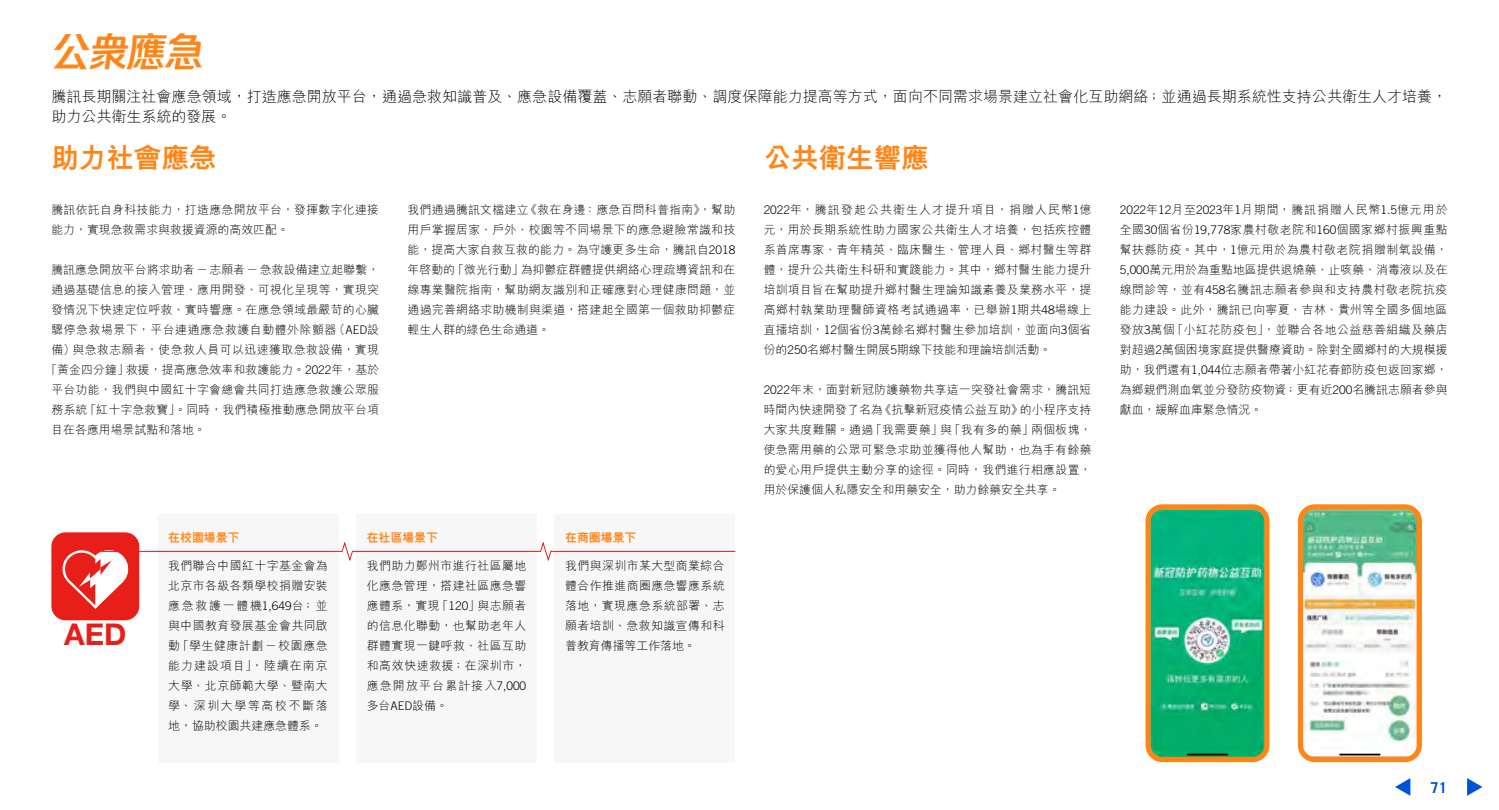
<style>
.page{position:relative;width:1499px;height:810px;background:#fff}
.page>*{position:absolute;margin:0;border:0;box-sizing:border-box;transform-origin:0 0}
.t1{font:40px "Tencent Sans W7";color:#ff8516}
._00_txt{font:700 30px "Helvetica Neue LT Std";color:#e71f18}
._01_H1{font:800 27.5px "M Hei HK";color:#ff8516}
._00_txt-2{font:300 15px/20px "M Hei HK";color:#000}
.t2{font:700 15px "Trade Gothic LT Std";color:#0052d9}
._00_txt-3{font:300 11.88px/20px "M Hei HK";letter-spacing:.025em;color:#000;text-align:justify}
._00_txt-4{font:300 11.88px "M Hei HK";letter-spacing:.005em;color:#000}
._00_txt-5{font:300 11.88px "M Hei HK";letter-spacing:.05em;color:#000}
._00_txt-6{font:800 11.88px "M Hei HK";color:#ff8516}
._00_txt-7{font:300 11.88px "M Hei HK";color:#000}
.s1{font-family:"Trade Gothic LT Std"}
</style>
<div class="page">
<div style="left:555px;top:514px;width:180px;height:248px;background:#f7f7f7"></div>
<div style="left:356px;top:514px;width:181px;height:248px;background:#f7f7f7"></div>
<div style="left:158px;top:514px;width:180px;height:248px;background:#f7f7f7"></div>
<div style="left:51px;top:532px;width:88px;height:88px;background:#e71f18;border-radius:14px"></div>
<svg style="left:62px;top:542px;width:674px;height:66px"></svg>
<img style="left:1304px;top:510px;width:112px;height:246px">
<div style="left:1298px;top:504px;width:124px;height:258px;border:5px solid #ff8516;border-radius:14px"></div>
<hr style="left:1340px;top:753px;width:40px;height:2px;background:#000">
<img style="left:1151px;top:510px;width:118px;height:252px">
<div style="left:1145px;top:504px;width:124px;height:258px;border:5px solid #ff8516;border-radius:14px"></div>
<hr style="left:1188px;top:753px;width:39px;height:2px;background:#000">
<svg style="left:1395px;top:778px;width:15px;height:17px"></svg>
<svg style="left:1467px;top:778px;width:15px;height:17px"></svg>
<p class="t1" style="left:51px;top:24px;width:155px">公衆應急</p>
<p class="_00_txt-2" style="left:51px;top:86px;width:1397px">騰訊長期關注社會應急領域，打造應急開放平台，通過急救知識普及、應急設備覆蓋、志願者聯動、調度保障能力提高等方式，面向不同需求場景建立社會化互助網絡；並通過長期系統性支持公共衛生人才培養，助力公共衛生系統的發展。</p>
<p class="_01_H1" style="left:51px;top:144px;width:166px">助力社會應急</p>
<p class="_00_txt-3" style="left:51px;top:199px;width:329px">騰訊依託自身科技能力，打造應急開放平台，發揮數字化連接能力，實現急救需求與救援資源的高效匹配。</p>
<p class="_00_txt-4" style="left:51px;top:261px;width:329px">騰訊應急開放平台將求助者－志願者－急救設備建立起聯繫，</p>
<p class="_00_txt-3" style="left:51px;top:279px;width:329px">通過基礎信息的接入管理、應用開發、可視化呈現等，實現突</p>
<p class="_00_txt-3" style="left:51px;top:299px;width:329px">發情況下快速定位呼救、實時響應。在應急領域最嚴苛的心臟</p>
<p class="_00_txt-5" style="left:51px;top:321px;width:329px">驟停急救場景下，平台連通應急救護自動體外除顫器（<span class="s1">AED</span>設</p>
<p class="_00_txt-3" style="left:51px;top:339px;width:329px">備）與急救志願者，使急救人員可以迅速獲取急救設備，實現</p>
<p class="_00_txt-4" style="left:45px;top:361px;width:335px">「黃金四分鐘」救援，提高應急效率和救護能力。<span class="s1">2022</span>年，基於</p>
<p class="_00_txt-3" style="left:51px;top:379px;width:329px">平台功能，我們與中國紅十字會總會共同打造應急救護公眾服</p>
<p class="_00_txt-3" style="left:51px;top:399px;width:329px">務系統「紅十字急救寶」。同時，我們積極推動應急開放平台項</p>
<p class="_00_txt-7" style="left:51px;top:421px;width:156px">目在各應用場景試點和落地。</p>
<p class="_00_txt-3" style="left:407px;top:199px;width:329px">我們通過騰訊文檔建立《救在身邊：應急百問科普指南》，幫助用戶掌握居家、戶外、校園等不同場景下的應急避險常識和技能，提高大家自救互救的能力。為守護更多生命，騰訊自<span class="s1">2018</span>年啓動的「微光行動」為抑鬱症群體提供網絡心理疏導資訊和在線專業醫院指南，幫助網友識別和正確應對心理健康問題，並通過完善網絡求助機制與渠道，搭建起全國第一個救助抑鬱症輕生人群的綠色生命通道。</p>
<p class="_00_txt" style="left:64px;top:616px;width:64px">AED</p>
<p class="_00_txt-6" style="left:168px;top:531px;width:73px">在校園場景下</p>
<p class="_00_txt-3" style="left:168px;top:555px;width:161px">我們聯合中國紅十字基金會為北京市各級各類學校捐贈安裝應急救護一體機<span class="s1">1,649</span>台；並與中國教育發展基金會共同啟動「學生健康計劃－校園應急能力建設項目」，陸續在南京大學、北京師範大學、暨南大學、深圳大學等高校不斷落地，協助校園共建應急體系。</p>
<p class="_00_txt-6" style="left:367px;top:531px;width:73px">在社區場景下</p>
<p class="_00_txt-3" style="left:367px;top:555px;width:161px">我們助力鄭州市進行社區屬地化應急管理，搭建社區應急響應體系，實現「<span class="s1">120</span>」與志願者的信息化聯動，也幫助老年人群體實現一鍵呼救、社區互助和高效快速救援；在深圳市，應急開放平台累計接入<span class="s1">7,000</span>多台<span class="s1">AED</span>設備。</p>
<p class="_00_txt-6" style="left:565px;top:531px;width:73px">在商圈場景下</p>
<p class="_00_txt-3" style="left:565px;top:555px;width:161px">我們與深圳市某大型商業綜合體合作推進商圈應急響應系統落地，實現應急系統部署、志願者培訓、急救知識宣傳和科普教育傳播等工作落地。</p>
<p class="_01_H1" style="left:764px;top:144px;width:166px">公共衛生響應</p>
<p class="_00_txt-3" style="left:764px;top:199px;width:329px"><span class="s1">2022</span>年，騰訊發起公共衛生人才提升項目，捐贈人民幣<span class="s1">1</span>億元，用於長期系統性助力國家公共衛生人才培養，包括疾控體系首席專家、青年精英、臨床醫生、管理人員、鄉村醫生等群體，提升公共衛生科研和實踐能力。其中，鄉村醫生能力提升培訓項目旨在幫助提升鄉村醫生理論知識素養及業務水平，提高鄉村執業助理醫師資格考試通過率，已舉辦<span class="s1">1</span>期共<span class="s1">48</span>場線上直播培訓，<span class="s1">12</span>個省份<span class="s1">3</span>萬餘名鄉村醫生參加培訓，並面向<span class="s1">3</span>個省份的<span class="s1">250</span>名鄉村醫生開展<span class="s1">5</span>期線下技能和理論培訓活動。</p>
<p class="_00_txt-3" style="left:764px;top:379px;width:329px"><span class="s1">2022</span>年末，面對新冠防護藥物共享這一突發社會需求，騰訊短時間內快速開發了名為《抗擊新冠疫情公益互助》的小程序支持大家共度難關。通過「我需要藥」與「我有多的藥」兩個板塊，使急需用藥的公眾可緊急求助並獲得他人幫助，也為手有餘藥的愛心用戶提供主動分享的途徑。同時，我們進行相應設置，用於保護個人私隱安全和用藥安全，助力餘藥安全共享。</p>
<p class="_00_txt-3" style="left:1120px;top:199px;width:329px"><span class="s1">2022</span>年<span class="s1">12</span>月至<span class="s1">2023</span>年<span class="s1">1</span>月期間，騰訊捐贈人民幣<span class="s1">1.5</span>億元用於全國<span class="s1">30</span>個省份<span class="s1">19,778</span>家農村敬老院和<span class="s1">160</span>個國家鄉村振興重點幫扶縣防疫。其中，<span class="s1">1</span>億元用於為農村敬老院捐贈制氧設備，<span class="s1">5,000</span>萬元用於為重點地區提供退燒藥、止咳藥、消毒液以及在線問診等，並有<span class="s1">458</span>名騰訊志願者參與和支持農村敬老院抗疫能力建設。此外，騰訊已向寧夏、吉林、貴州等全國多個地區發放<span class="s1">3</span>萬個「小紅花防疫包」，並聯合各地公益慈善組織及藥店對超過<span class="s1">2</span>萬個困境家庭提供醫療資助。除對全國鄉村的大規模援助，我們還有<span class="s1">1,044</span>位志願者帶著小紅花春節防疫包返回家鄉，為鄉親們測血氧並分發防疫物資；更有近<span class="s1">200</span>名騰訊志願者參與獻血，緩解血庫緊急情況。</p>
<p class="t2" style="left:1430px;top:778px;width:18px">71</p>
</div>
